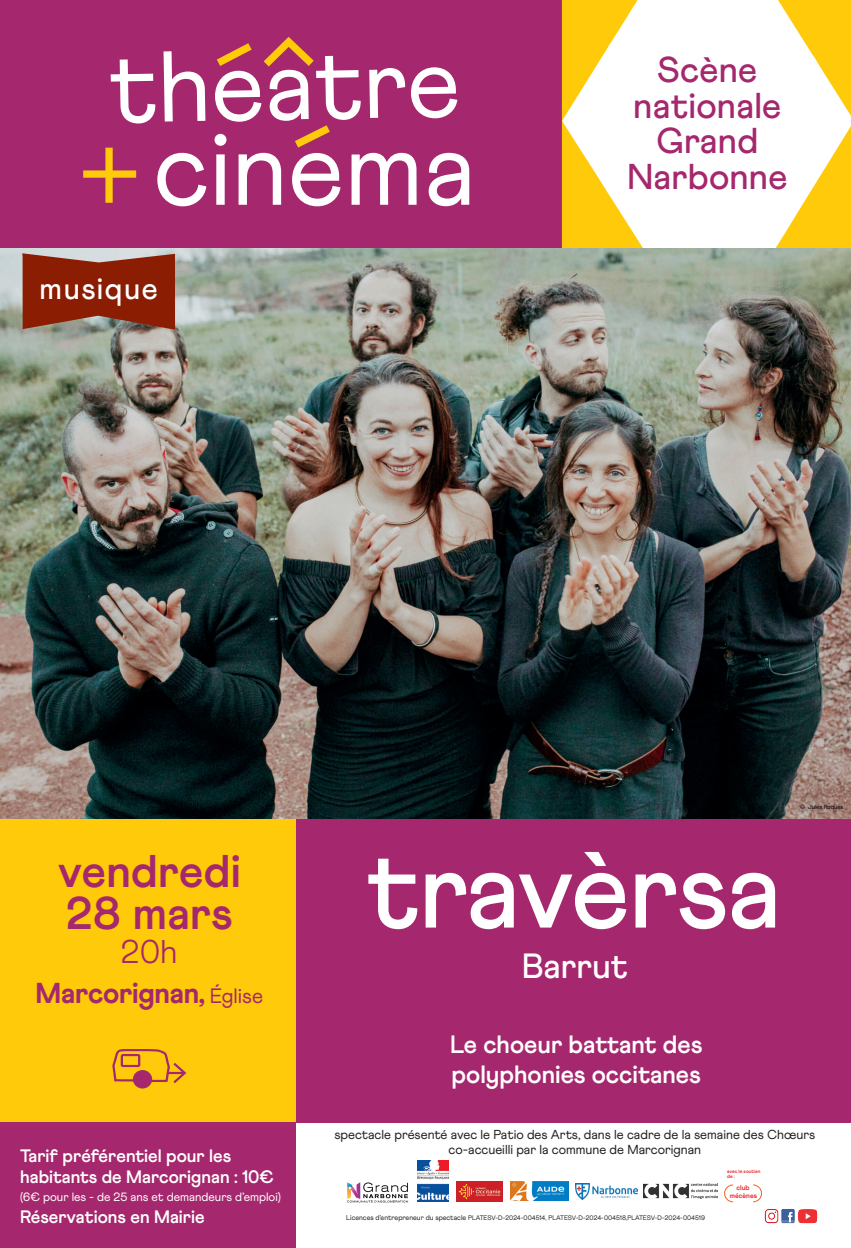
<style>
.page{position:relative;width:851px;height:1248px;background:#fff}
.page>*{position:absolute;margin:0;border:0;box-sizing:border-box;transform-origin:0 0}
.t1{font:500 110px "Athletics";letter-spacing:-.015em;color:#fff}
.t2{font:700 45.8px/41px "Athletics";letter-spacing:.005em;color:#a5276d}
.t3{font:500 35.9px/35.4px "Athletics";letter-spacing:.005em;color:#a5276d;text-align:center}
.t4{font:500 35px "Athletics";color:#fff}
.t5{font:300 32.8px "Athletics";color:#a5276d}
.t6{font:500 30.2px "Athletics";letter-spacing:.05em;color:#fff}
.t7{font:800 28.8px "Athletics";letter-spacing:-.01em;color:#a5276d}
.t8{font:700 25px/30px "Athletics";color:#fff}
.t9{font:700 18px/21.6px "Athletics";color:#fff}
.t10{font:13px/15.6px "Athletics";color:#231f20;text-align:center}
.t11{font:12px "Athletics";color:#fff}
.t12{font:700 6.9px "Athletics";letter-spacing:.005em;color:#ee1d23}
.t13{font:6.6px "Athletics";color:#231f20}
.t14{font:6px "Athletics";color:#000001}
.t15{font:700 4.9px/5.5px "Athletics";letter-spacing:.005em;color:#ee1d23}
.s1{font-weight:400;font-size:20.8px}
.s2{font-size:7.1px}
</style>
<div class="page">
<div style="left:295px;top:818px;width:555px;height:304px;background:#a5276d"></div>
<div style="left:0;top:0;width:757px;height:248px;background:#a5276d"></div>
<div style="left:0;top:818px;width:295px;height:315px;background:#feca0a"></div>
<div style="left:0;top:1122px;width:295px;height:125px;background:#a5276d"></div>
<svg style="left:157px;top:153px;width:49px;height:53px"></svg>
<svg style="left:111px;top:59px;width:45px;height:65px"></svg>
<svg style="left:163px;top:51px;width:42px;height:70px"></svg>
<svg style="left:83px;top:148px;width:53px;height:55px"></svg>
<svg style="left:214px;top:37px;width:255px;height:169px"></svg>
<svg style="left:562px;top:0;width:288px;height:248px;fill:#fff"></svg>
<img style="left:0;top:248px;width:850px;height:570px">
<svg style="left:112px;top:1049px;width:74px;height:39px"></svg>
<svg style="left:22px;top:253px;width:153px;height:76px"></svg>
<svg style="left:724px;top:1184px;width:9px;height:18px"></svg>
<svg style="left:753px;top:1184px;width:9px;height:18px"></svg>
<img style="left:643px;top:1183px;width:74px;height:15px">
<img style="left:510px;top:1181px;width:58px;height:19px">
<img style="left:457px;top:1181px;width:45px;height:20px">
<img style="left:417px;top:1160px;width:31px;height:40px">
<img style="left:347px;top:1182px;width:62px;height:21px">
<img style="left:575px;top:1183px;width:62px;height:16px">
<img style="left:764px;top:1209px;width:53px;height:14px">
<h3 class="t6" style="left:40px;top:271px;width:120px">musique</h3>
<h3 class="t3" style="left:627px;top:53px;width:162px">Scène nationale<br>Grand<br>Narbonne</h3>
<h2 class="t2" style="left:58px;top:851px;width:184px">vendredi<br>28 mars</h2>
<h3 class="t5" style="left:121px;top:933px;width:58px">20h</h3>
<h3 class="t7" style="left:36px;top:975px;width:229px">Marcorignan, <span class="s1">Église</span></h3>
<h3 class="t9" style="left:20px;top:1144px;width:255px">Tarif préférentiel pour les habitants de Marcorignan : 10€</h3>
<p class="t11" style="left:20px;top:1189px;width:262px">(6€ pour les - de 25 ans et demandeurs d’emploi)</p>
<h3 class="t9" style="left:20px;top:1205px;width:186px">Réservations en Mairie</h3>
<h1 class="t1" style="left:366px;top:825px;width:416px">travèrsa</h1>
<h3 class="t4" style="left:521px;top:945px;width:108px">Barrut</h3>
<h3 class="t8" style="left:450px;top:1029px;width:254px">Le choeur battant des polyphonies occitanes</h3>
<p class="t14" style="left:800px;top:803px;width:45px">© Jules Roques</p>
<p class="t10" style="left:334px;top:1126px;width:482px">spectacle présenté avec le Patio des Arts, dans le cadre de la semaine des Chœurs co-accueilli par la commune de Marcorignan</p>
<p class="t15" style="left:727px;top:1168px;width:35px">avec le soutien de :</p>
<p class="t12" style="left:736px;top:1183px;width:15px">club</p>
<p class="t13" style="left:346px;top:1214px;width:360px"><span class="s2">Licences d’entrepreneur du spectacle</span> PLATESV-D-2024-004514, PLATESV-D-2024-004518,PLATESV-D-2024-004519</p>
<p class="t12" style="left:729px;top:1191px;width:29px">mécènes</p>
</div>
